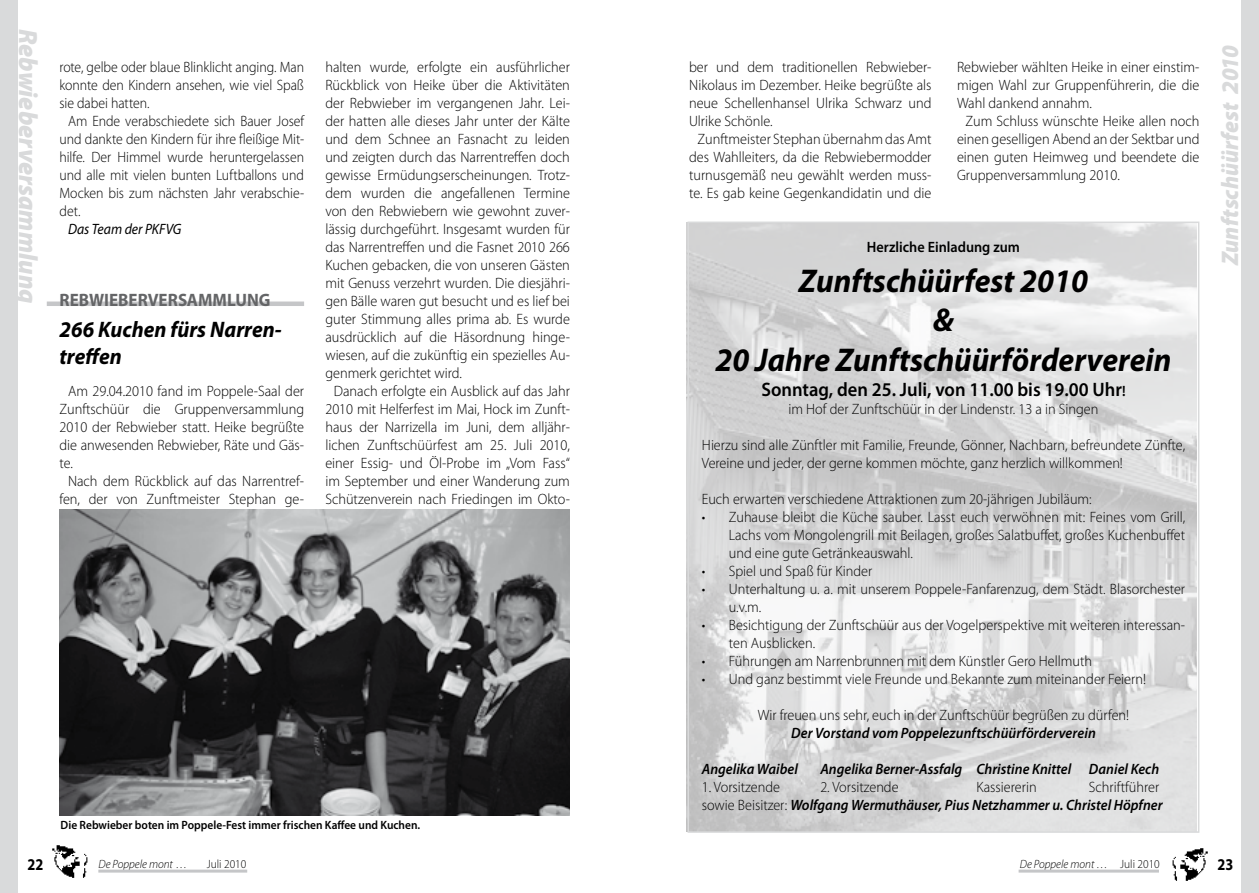
<style>
.page{position:relative;width:1259px;height:893px;background:#fff}
.page>*{position:absolute;margin:0;border:0;box-sizing:border-box;transform-origin:0 0}
.t1{font:italic 700 33px/39.6px "Myriad Pro";color:#000;text-align:center;scale:.95 1}
.t2{font:italic 900 26.4px "Myriad Pro";color:#d9dadb;scale:.95 1}
.t3{font:italic 900 24px "Myriad Pro";color:#d9dadb;scale:.95 1}
.t4{font:italic 700 22.5px/27px "Myriad Pro";color:#000;scale:.95 1}
.t5{font:600 19.5px "Myriad Pro";color:#000;scale:.95 1}
.t6{font:700 18px "Myriad Pro";color:#646567;scale:.95 1}
.t7{font:700 16.5px "Myriad Pro";color:#000;scale:.86 1}
.t8{font:300 15px/18px "Myriad Pro";color:#000;scale:.95 1}
.t9{font:300 15px "Myriad Pro";color:#000;scale:.92 1}
.t10{font:italic 600 15px/18px "Myriad Pro";color:#000;text-align:right;scale:.95 1}
.t11{font:600 15px "Myriad Pro";color:#000;scale:.95 1}
.t12{font:italic 15px "Myriad Pro";color:#000;scale:.92 1}
.t13{font:600 12px "Myriad Pro";color:#000;scale:.95 1}
.t14{font:italic 300 12px "Myriad Pro";color:#000;scale:.95 1}
.t15{font:300 12px "Myriad Pro";color:#000;scale:.95 1}
.s1{font-size:15px}
.s2{font-weight:300;font-style:normal}
.s3{font-style:normal}
</style>
<div class="page">
<img style="left:52px;top:845px;width:36px;height:33px">
<div style="left:0;top:0;width:17px;height:893px;background:#d9dadb"></div>
<hr style="left:98px;top:870px;width:149px;height:3px;background:#c5c6c8">
<img style="left:1172px;top:848px;width:36px;height:33px">
<div style="left:1242px;top:0;width:17px;height:893px;background:#d9dadb"></div>
<hr style="left:1018px;top:870px;width:141px;height:3px;background:#c5c6c8">
<img style="left:60px;top:509px;width:510px;height:306px">
<hr style="left:47px;top:302px;width:257px;height:4px;background:#c5c6c8">
<img style="left:686px;top:223px;width:510px;height:608px">
<div style="left:687px;top:222px;width:512px;height:611px;border:2px solid #d9dadb"></div>
<h2 class="t2" style="left:43px;top:29px;width:291px;rotate:90deg">Rebwieberversammlung</h2>
<p class="t9" style="left:60px;top:59px;width:267px">rote, gelbe oder blaue Blinklicht anging. Man</p>
<p class="t9" style="left:60px;top:77px;width:267px">konnte den Kindern ansehen, wie viel Spaß</p>
<p class="t9" style="left:60px;top:95px;width:99px">sie dabei hatten.</p>
<p class="t9" style="left:68px;top:113px;width:258px">Am Ende verabschiedete sich Bauer Josef</p>
<p class="t9" style="left:60px;top:131px;width:267px">und dankte den Kindern für ihre fleißige Mit-</p>
<p class="t9" style="left:60px;top:149px;width:267px">hilfe. Der Himmel wurde heruntergelassen</p>
<p class="t9" style="left:60px;top:167px;width:267px">und alle mit vielen bunten Luftballons und</p>
<p class="t9" style="left:60px;top:185px;width:267px">Mocken bis zum nächsten Jahr verabschie-</p>
<p class="t9" style="left:60px;top:203px;width:24px">det.</p>
<p class="t12" style="left:68px;top:220px;width:125px">Das Team der PKFVG</p>
<p class="t6" style="left:60px;top:290px;width:224px">REBWIEBERVERSAMMLUNG</p>
<h3 class="t4" style="left:60px;top:317px;width:235px">266 Kuchen fürs Narren&shy;treffen</h3>
<p class="t8" style="left:68px;top:382px;width:250px">Am 29.04.2010 fand im Poppele-Saal der</p>
<p class="t8" style="left:60px;top:400px;width:259px">Zunftschüür die Gruppenversammlung</p>
<p class="t8" style="left:60px;top:418px;width:259px">2010 der Rebwieber statt. Heike begrüßte</p>
<p class="t8" style="left:60px;top:436px;width:259px">die anwesenden Rebwieber, Räte und Gäs-</p>
<p class="t8" style="left:60px;top:454px;width:16px">te.</p>
<p class="t8" style="left:68px;top:472px;width:250px">Nach dem Rückblick auf das Narrentref-</p>
<p class="t8" style="left:60px;top:490px;width:259px">fen, der von Zunftmeister Stephan ge-</p>
<p class="t8" style="left:325px;top:58px;width:259px">halten wurde, erfolgte ein ausführlicher</p>
<p class="t8" style="left:325px;top:76px;width:259px">Rückblick von Heike über die Aktivitäten</p>
<p class="t8" style="left:325px;top:94px;width:259px">der Rebwieber im vergangenen Jahr. Lei-</p>
<p class="t8" style="left:325px;top:112px;width:259px">der hatten alle dieses Jahr unter der Kälte</p>
<p class="t8" style="left:325px;top:130px;width:259px">und dem Schnee an Fasnacht zu leiden</p>
<p class="t8" style="left:325px;top:148px;width:259px">und zeigten durch das Narrentreffen doch</p>
<p class="t8" style="left:325px;top:166px;width:259px">gewisse Ermüdungserscheinungen. Trotz-</p>
<p class="t8" style="left:325px;top:184px;width:259px">dem wurden die angefallenen Termine</p>
<p class="t8" style="left:325px;top:202px;width:259px">von den Rebwiebern wie gewohnt zuver-</p>
<p class="t8" style="left:325px;top:220px;width:259px">lässig durchgeführt. Insgesamt wurden für</p>
<p class="t8" style="left:325px;top:238px;width:259px">das Narrentreffen und die Fasnet 2010 266</p>
<p class="t8" style="left:325px;top:256px;width:259px">Kuchen gebacken, die von unseren Gästen</p>
<p class="t8" style="left:325px;top:274px;width:259px">mit Genuss verzehrt wurden. Die diesjähri-</p>
<p class="t8" style="left:325px;top:292px;width:259px">gen Bälle waren gut besucht und es lief bei</p>
<p class="t8" style="left:325px;top:310px;width:259px">guter Stimmung alles prima ab. Es wurde</p>
<p class="t8" style="left:325px;top:328px;width:259px">ausdrücklich auf die Häsordnung hinge-</p>
<p class="t8" style="left:325px;top:346px;width:259px">wiesen, auf die zukünftig ein spezielles Au-</p>
<p class="t8" style="left:325px;top:364px;width:145px">genmerk gerichtet wird.</p>
<p class="t8" style="left:334px;top:382px;width:250px">Danach erfolgte ein Ausblick auf das Jahr</p>
<p class="t8" style="left:325px;top:400px;width:259px">2010 mit Helferfest im Mai, Hock im Zunft-</p>
<p class="t8" style="left:325px;top:418px;width:259px">haus der Narrizella im Juni, dem alljähr-</p>
<p class="t8" style="left:325px;top:436px;width:259px">lichen Zunftschüürfest am 25. Juli 2010,</p>
<p class="t8" style="left:325px;top:454px;width:259px">einer Essig- und Öl-Probe im „Vom Fass“</p>
<p class="t8" style="left:325px;top:472px;width:259px">im September und einer Wanderung zum</p>
<p class="t8" style="left:325px;top:490px;width:259px">Schützenverein nach Friedingen im Okto-</p>
<p class="t13" style="left:61px;top:818px;width:380px">Die Rebwieber boten im Poppele-Fest immer frischen Kaffee und Kuchen.</p>
<p class="t8" style="left:689px;top:58px;width:257px">ber und dem traditionellen Rebwieber-</p>
<p class="t8" style="left:689px;top:76px;width:257px">Nikolaus im Dezember. Heike begrüßte als</p>
<p class="t8" style="left:689px;top:94px;width:257px">neue Schellenhansel Ulrika Schwarz und</p>
<p class="t8" style="left:689px;top:112px;width:90px">Ulrike Schönle.</p>
<p class="t8" style="left:697px;top:130px;width:248px">Zunftmeister Stephan übernahm das Amt</p>
<p class="t8" style="left:689px;top:148px;width:257px">des Wahlleiters, da die Rebwiebermodder</p>
<p class="t8" style="left:689px;top:166px;width:257px">turnusgemäß neu gewählt werden muss-</p>
<p class="t8" style="left:689px;top:184px;width:257px">te. Es gab keine Gegenkandidatin und die</p>
<p class="t8" style="left:957px;top:58px;width:257px">Rebwieber wählten Heike in einer einstim-</p>
<p class="t8" style="left:957px;top:76px;width:257px">migen Wahl zur Gruppenführerin, die die</p>
<p class="t8" style="left:957px;top:94px;width:144px">Wahl dankend annahm.</p>
<p class="t8" style="left:965px;top:112px;width:248px">Zum Schluss wünschte Heike allen noch</p>
<p class="t8" style="left:957px;top:130px;width:257px">einen geselligen Abend an der Sektbar und</p>
<p class="t8" style="left:957px;top:148px;width:257px">einen guten Heimweg und beendete die</p>
<p class="t8" style="left:957px;top:166px;width:173px">Gruppenversammlung 2010.</p>
<p class="t11" style="left:867px;top:237px;width:163px">Herzliche Einladung zum</p>
<h1 class="t1" style="left:715px;top:261px;width:481px">Zunftschüürfest 2010<br>&amp;<br>20 Jahre Zunftschüürförderverein</h1>
<h3 class="t5" style="left:761px;top:377px;width:385px">Sonntag, den 25. Juli, von 11.00 bis 19.00 Uhr<span class="s1">!</span></h3>
<p class="t8" style="left:788px;top:400px;width:328px">im Hof der Zunftschüür in der Lindenstr. 13 a in Singen</p>
<p class="t8" style="left:702px;top:436px;width:510px">Hierzu sind alle Zünftler mit Familie, Freunde, Gönner, Nachbarn, befreundete Zünfte,<br>Vereine und jeder, der gerne kommen möchte, ganz herzlich willkommen!</p>
<p class="t8" style="left:702px;top:490px;width:412px">Euch erwarten verschiedene Attraktionen zum 20-jährigen Jubiläum:</p>
<p class="t8" style="left:729px;top:508px;width:482px;text-align:justify;text-indent:-27px">• Zuhause bleibt die Küche sauber. Lasst euch verwöhnen mit: Feines vom Grill, Lachs vom Mongolengrill mit Beilagen, großes Salatbuffet, großes Kuchenbuffet und eine gute Getränkeauswahl.</p>
<p class="t8" style="left:702px;top:562px;width:181px">• Spiel und Spaß für Kinder</p>
<p class="t8" style="left:729px;top:580px;width:482px;text-indent:-27px">• Unterhaltung u. a. mit unserem Poppele-Fanfarenzug, dem Städt. Blasorchester u.v.m.</p>
<p class="t8" style="left:729px;top:616px;width:482px;text-indent:-27px">• Besichtigung der Zunftschüür aus der Vogelperspektive mit weiteren interessan&shy;ten Ausblicken.</p>
<p class="t8" style="left:702px;top:652px;width:412px">• Führungen am Narrenbrunnen mit dem Künstler Gero Hellmuth</p>
<p class="t8" style="left:702px;top:670px;width:469px">• Und ganz bestimmt viele Freunde und Bekannte zum miteinander Feiern!</p>
<p class="t8" style="left:758px;top:706px;width:392px">Wir freuen uns sehr, euch in der Zunftschüür begrüßen zu dürfen!</p>
<p class="t10" style="left:791px;top:724px;width:322px">Der Vorstand vom Poppelezunftschüürförderverein</p>
<p class="t10" style="left:702px;top:760px;width:103px">Angelika Waibel</p>
<p class="t10" style="left:820px;top:760px;width:358px">Angelika Berner-Assfalg Christine Knittel Daniel Kech</p>
<p class="t8" style="left:702px;top:778px;width:84px">1. Vorsitzende</p>
<p class="t8" style="left:820px;top:778px;width:84px">2. Vorsitzende</p>
<p class="t8" style="left:976px;top:778px;width:65px">Kassiererin</p>
<p class="t10" style="left:702px;top:778px;width:486px"><span class="s2">Schriftführer<br>sowie Beisitzer:</span> Wolfgang Wermuthäuser, Pius Netzhammer u. Christel Höpfner</p>
<h3 class="t3" style="left:1216px;top:265px;width:234px;rotate:-90deg">Zunftschüürfest 2010</h3>
<p class="t7" style="left:28px;top:855px;width:20px">22</p>
<p class="t14" style="left:98px;top:858px;width:95px">De Poppele mont <span class="s3">…</span></p>
<p class="t15" style="left:207px;top:857px;width:43px">Juli 2010</p>
<p class="t14" style="left:1019px;top:858px;width:149px">De Poppele mont … <span class="s3">Juli 2010</span></p>
<p class="t7" style="left:1217px;top:855px;width:20px">23</p>
</div>
